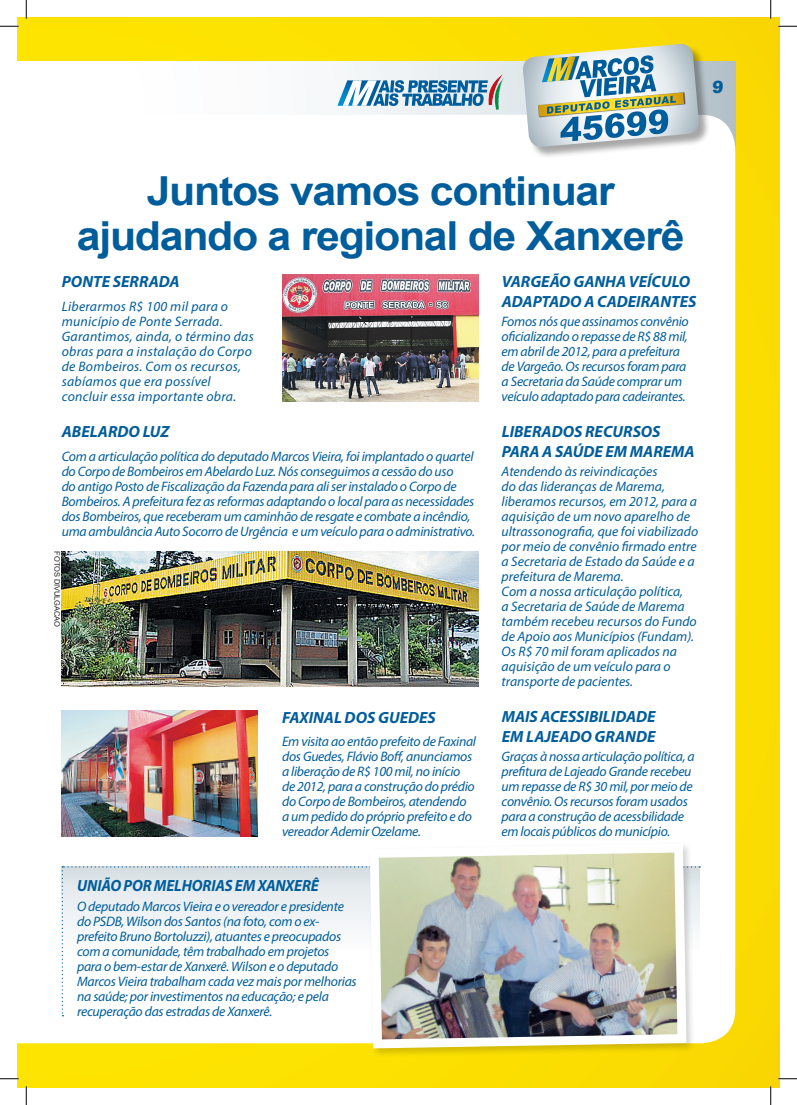
<style>
.page{position:relative;width:797px;height:1105px;background:#fff}
.page>*{position:absolute;margin:0;border:0;box-sizing:border-box;transform-origin:0 0}
.t1{font:700 40px/45px "Arial";letter-spacing:-.03em;color:#005d9c;text-align:center;scale:1.07 1}
.t2{font:900 16.88px "Arial";color:#005d9c}
.t3{font:italic 700 16.25px/20px "Myriad Pro";color:#005d9c}
.t4{font:italic 700 16.25px "Myriad Pro";color:#005d9c;scale:.95 1}
.t5{font:italic 13.75px/15px "Myriad Pro";letter-spacing:-.02em;color:#005d9c}
.t6{font:italic 13.75px/15px "Myriad Pro";color:#005d9c}
.t7{font:italic 13.75px/15px "Myriad Pro";letter-spacing:.02em;color:#005d9c}
.t8{font:7.5px "Arial";letter-spacing:-.01em;color:#231f20}
</style>
<div class="page">
<div style="left:17px;top:17px;width:762px;height:1070px;background:#fbde01"></div>
<svg style="left:17px;top:62px;width:718px;height:53px;background:#f4f6f8"></svg>
<div style="left:17px;top:115px;width:718px;height:928px;background:#fff"></div>
<div style="left:523px;top:45px;width:187px;height:114px;background:#231f20;opacity:.4"></div>
<svg style="left:522px;top:44px;width:177px;height:104px;background:#acbfb1"></svg>
<svg style="left:337px;top:73px;width:168px;height:38px;background:#9dbed3"></svg>
<svg style="left:62px;top:866px;width:638px;height:150px;background:#f1f4f6"></svg>
<div style="left:367px;top:841px;width:328px;height:216px;background:#231f20;opacity:.2"></div>
<img style="left:365px;top:839px;width:326px;height:214px">
<img style="left:62px;top:711px;width:195px;height:125px">
<img style="left:282px;top:275px;width:196px;height:126px">
<img style="left:62px;top:551px;width:416px;height:135px">
<svg style="left:0;top:25px;width:19px;height:2px"></svg>
<svg style="left:778px;top:25px;width:19px;height:2px"></svg>
<svg style="left:0;top:1078px;width:19px;height:1px"></svg>
<svg style="left:778px;top:1078px;width:19px;height:1px"></svg>
<svg style="left:25px;top:0;width:2px;height:19px"></svg>
<svg style="left:25px;top:1086px;width:2px;height:19px"></svg>
<svg style="left:770px;top:0;width:1px;height:19px"></svg>
<svg style="left:770px;top:1086px;width:1px;height:19px"></svg>
<p class="t2" style="left:712px;top:74px;width:15px">9</p>
<h1 class="t1" style="left:77px;top:170px;width:569px">Juntos vamos continuar ajudando a regional de Xanxerê</h1>
<p class="t3" style="left:62px;top:271px;width:119px">PONTE SERRADA</p>
<p class="t7" style="left:62px;top:299px;width:193px">Liberarmos R$ 100 mil para o município de Ponte Serrada.<br>Garantimos, ainda, o término das obras para a instalação do Corpo de Bombeiros. Com os recursos, sabíamos que era possível concluir essa importante obra.</p>
<p class="t3" style="left:62px;top:421px;width:109px">ABELARDO LUZ</p>
<p class="t5" style="left:62px;top:449px;width:415px">Com a articulação política do deputado Marcos Vieira, foi implantado o quartel do Corpo de Bombeiros em Abelardo Luz. Nós conseguimos a cessão do uso<br>do antigo Posto de Fiscalização da Fazenda para ali ser instalado o Corpo de Bombeiros. A prefeitura fez as reformas adaptando o local para as necessidades dos Bombeiros, que receberam um caminhão de resgate e combate a incêndio, uma ambulância Auto Socorro de Urgência e um veículo para o administrativo.</p>
<p class="t8" style="left:62px;top:551px;width:77px;rotate:90deg">FOTOS DIVULGACAO</p>
<p class="t3" style="left:282px;top:706px;width:155px">FAXINAL DOS GUEDES</p>
<p class="t5" style="left:282px;top:734px;width:195px">Em visita ao então prefeito de Faxinal dos Guedes, Flávio Boff, anunciamos a liberação de R$ 100 mil, no início de 2012, para a construção do prédio do Corpo de Bombeiros, atendendo a um pedido do próprio prefeito e do vereador Ademir Ozelame.</p>
<p class="t4" style="left:77px;top:875px;width:256px">UNIÃO POR MELHORIAS EM XANXERÊ</p>
<p class="t5" style="left:77px;top:899px;width:281px">O deputado Marcos Vieira e o vereador e presidente do PSDB, Wilson dos Santos (na foto, com o ex&shy;prefeito Bruno Bortoluzzi), atuantes e preocupados com a comunidade, têm trabalhado em projetos para o bem-estar de Xanxerê. Wilson e o deputado Marcos Vieira trabalham cada vez mais por melhorias na saúde; por investimentos na educação; e pela recuperação das estradas de Xanxerê.</p>
<p class="t3" style="left:502px;top:271px;width:196px">VARGEÃO GANHA VEÍCULO<br>ADAPTADO A CADEIRANTES</p>
<p class="t5" style="left:501px;top:314px;width:189px">Fomos nós que assinamos convênio oficializando o repasse de R$ 88 mil, em abril de 2012, para a prefeitura de Vargeão. Os recursos foram para a Secretaria da Saúde comprar um veículo adaptado para cadeirantes.</p>
<p class="t3" style="left:502px;top:421px;width:194px">LIBERADOS RECURSOS<br>PARA A SAÚDE EM MAREMA</p>
<p class="t6" style="left:501px;top:464px;width:198px">Atendendo às reivindicações<br>do das lideranças de Marema, liberamos recursos, em 2012, para a aquisição de um novo aparelho de ultrassonografia, que foi viabilizado por meio de convênio firmado entre a Secretaria de Estado da Saúde e a prefeitura de Marema.<br>Com a nossa articulação política,<br>a Secretaria de Saúde de Marema também recebeu recursos do Fundo de Apoio aos Municípios (Fundam).<br>Os R$ 70 mil foram aplicados na aquisição de um veículo para o transporte de pacientes.</p>
<p class="t3" style="left:502px;top:706px;width:155px">MAIS ACESSIBILIDADE<br>EM LAJEADO GRANDE</p>
<p class="t5" style="left:501px;top:749px;width:195px">Graças à nossa articulação política, a prefitura de Lajeado Grande recebeu um repasse de R$ 30 mil, por meio de convênio. Os recursos foram usados para a construção de acessbilidade em locais públicos do município.</p>
</div>
